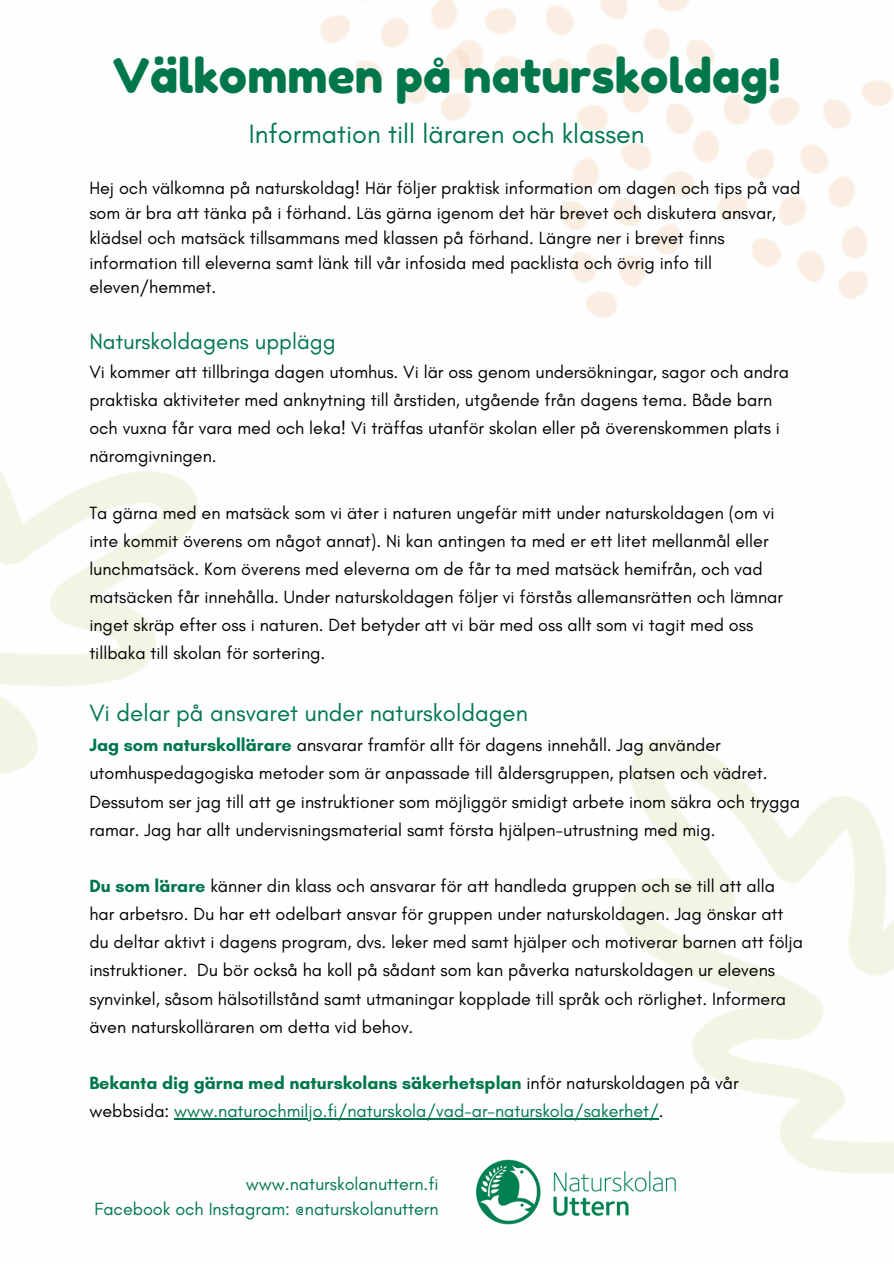
<style>
.page{position:relative;width:894px;height:1264px;background:#fff}
.page>*{position:absolute;margin:0;border:0;box-sizing:border-box;transform-origin:0 0}
.t1{font:47.25px "Fredoka One";color:#00774b}
.t2{font:27px "Glacial Indifference";color:#00774b}
.t3{font:24px "Glacial Indifference";color:#00774b}
.t4{font:22.5px "Glacial Indifference";color:#00774b}
.t5{font:18px/28.2px "Glacial Indifference";color:#000}
.t6{font:18px/28.2px "Glacial Indifference";color:#00774b}
.s1{font-weight:700;color:#00774b}
.s2{font-weight:700}
.s3{color:#000}
</style>
<div class="page">
<img style="left:320px;top:0;width:573px;height:318px">
<img style="left:0;top:471px;width:198px;height:303px">
<img style="left:447px;top:739px;width:446px;height:434px">
<img style="left:447px;top:1120px;width:266px;height:105px">
<hr style="left:174px;top:1118px;width:484px;height:1px;background:#00774b">
<p class="t1" style="left:113px;top:47px;width:669px">Välkommen på naturskoldag!</p>
<p class="t2" style="left:249px;top:118px;width:397px">Information till läraren och klassen</p>
<p class="t5" style="left:89px;top:176px;width:712px;line-height:24.8px">Hej och välkomna på naturskoldag! Här följer praktisk information om dagen och tips på vad som är bra att tänka på i förhand. Läs gärna igenom det här brevet och diskutera ansvar, klädsel och matsäck tillsammans med klassen på förhand. Längre ner i brevet finns information till eleverna samt länk till vår infosida med packlista och övrig info till eleven/hemmet.</p>
<h2 class="t4" style="left:89px;top:327px;width:248px">Naturskoldagens upplägg</h2>
<h1 class="t5" style="left:89px;top:357px;width:701px">Vi kommer att tillbringa dagen utomhus. Vi lär oss genom undersökningar, sagor och andra praktiska aktiviteter med anknytning till årstiden, utgående från dagens tema. Både barn och vuxna får vara med och leka! Vi träffas utanför skolan eller på överenskommen plats i näromgivningen.</h1>
<p class="t5" style="left:89px;top:498px;width:695px">Ta gärna med en matsäck som vi äter i naturen ungefär mitt under naturskoldagen (om vi inte kommit överens om något annat). Ni kan antingen ta med er ett litet mellanmål eller lunchmatsäck. Kom överens med eleverna om de får ta med matsäck hemifrån, och vad matsäcken får innehålla. Under naturskoldagen följer vi förstås allemansrätten och lämnar inget skräp efter oss i naturen. Det betyder att vi bär med oss allt som vi tagit med oss tillbaka till skolan för sortering.</p>
<p class="t3" style="left:89px;top:698px;width:440px">Vi delar på ansvaret under naturskoldagen</p>
<p class="t5" style="left:89px;top:731px;width:712px"><span class="s1">Jag som naturskollärare</span> ansvarar framför allt för dagens innehåll. Jag använder utomhuspedagogiska metoder som är anpassade till åldersgruppen, platsen och vädret.<br>Dessutom ser jag till att ge instruktioner som möjliggör smidigt arbete inom säkra och trygga ramar. Jag har allt undervisningsmaterial samt första hjälpen-utrustning med mig.</p>
<p class="t5" style="left:89px;top:871px;width:715px"><span class="s1">Du som lärare</span> känner din klass och ansvarar för att handleda gruppen och se till att alla har arbetsro. Du har ett odelbart ansvar för gruppen under naturskoldagen. Jag önskar att du deltar aktivt i dagens program, dvs. leker med samt hjälper och motiverar barnen att följa instruktioner. Du bör också ha koll på sådant som kan påverka naturskoldagen ur elevens synvinkel, såsom hälsotillstånd samt utmaningar kopplade till språk och rörlighet. Informera även naturskolläraren om detta vid behov.</p>
<p class="t6" style="left:89px;top:1068px;width:650px"><span class="s2">Bekanta dig gärna med naturskolans säkerhetsplan</span> <span class="s3">inför naturskoldagen på vår webbsida:</span> www.naturochmiljo.fi/naturskola/vad-ar-naturskola/sakerhet/<span class="s3">.</span></p>
<p class="t6" style="left:246px;top:1169px;width:194px">www.naturskolanuttern.fi</p>
<p class="t6" style="left:94px;top:1194px;width:346px">Facebook och Instagram: @naturskolanuttern</p>
</div>
